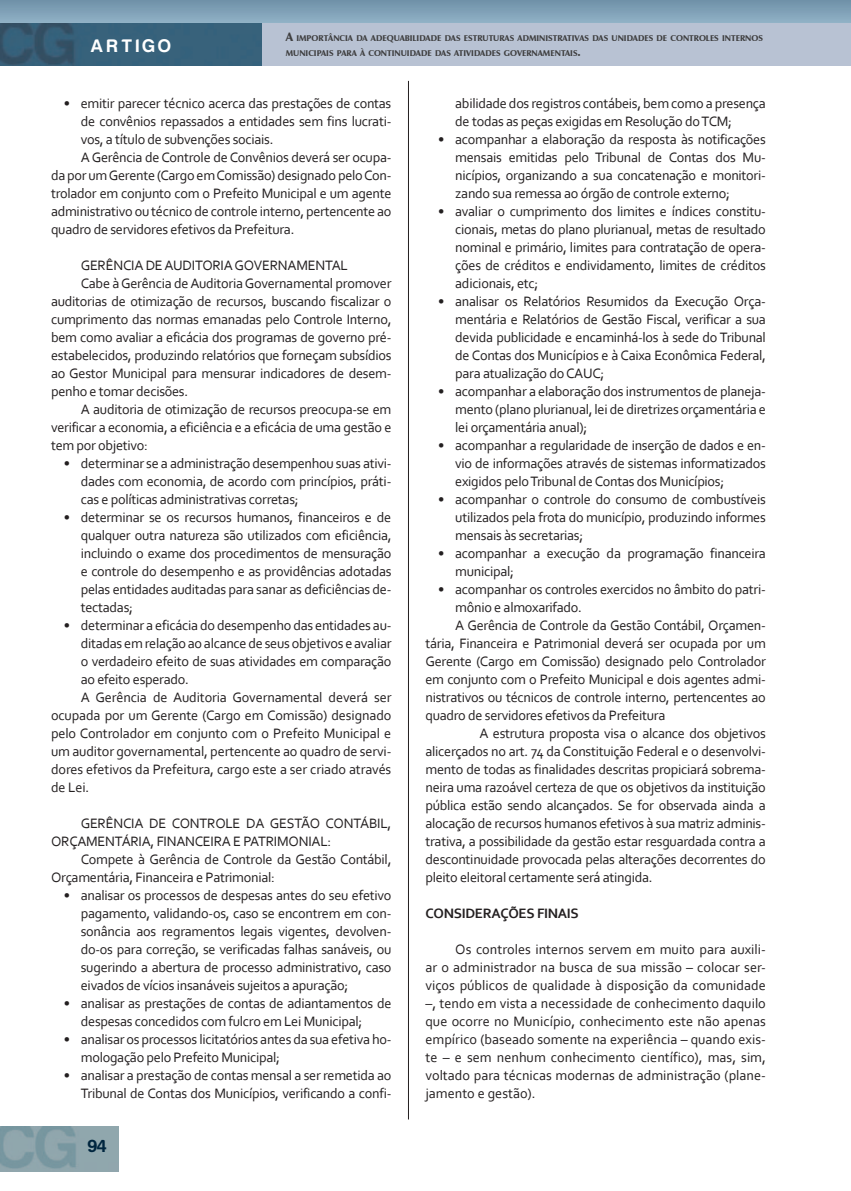
<style>
.page{position:relative;width:851px;height:1191px;background:#fff}
.page>*{position:absolute;margin:0;border:0;box-sizing:border-box;transform-origin:0 0}
.TEXTO_CORRIDO{font:700 18.75px "Harabara";letter-spacing:.2em;color:#fff}
.t1{font:700 18px "Harabara";color:#00263f}
.artigo_texto_normal{font:14.25px/18px "Corbel";letter-spacing:-.02em;color:#231f20;text-align:justify}
.Artigo_subtítulos{font:700 14.25px "Corbel";letter-spacing:-.02em;color:#231f20}
.TEXTO_CORRIDO-2{font:900 8.4px/15px "Zapf Humanist 601 BT";color:#3e3e3f}
.s1{font-size:12px}
</style>
<div class="page">
<hr style="left:408px;top:81px;width:1px;height:1038px;background:#231f20">
<svg style="left:0;top:0;width:850px;height:23px;background:#7fa1b6"></svg>
<img style="left:0;top:23px;width:262px;height:43px">
<img style="left:0;top:1126px;width:119px;height:45px">
<div style="left:262px;top:23px;width:588px;height:43px;background:#b8c2d3"></div>
<p class="TEXTO_CORRIDO" style="left:91px;top:36px;width:82px">ARTIGO</p>
<p class="TEXTO_CORRIDO-2" style="left:286px;top:31px;width:478px"><span class="s1">A</span> IMPORTÂNCIA DA ADEQUABILIDADE DAS ESTRUTURAS ADMINISTRATIVAS DAS UNIDADES DE CONTROLES INTERNOS<br>MUNICIPAIS PARA À CONTINUIDADE DAS ATIVIDADES GOVERNAMENTAIS<span class="s1">.</span></p>
<p class="artigo_texto_normal" style="left:81px;top:94px;width:312px;text-indent:-17px">• emitir parecer técnico acerca das prestações de contas de convênios repassados a entidades sem fins lucrati&shy;vos, a título de subvenções sociais.</p>
<p class="artigo_texto_normal" style="left:51px;top:148px;width:342px;text-indent:30px">A Gerência de Controle de Convênios deverá ser ocupa&shy;da por um Gerente (Cargo em Comissão) designado pelo Con&shy;trolador em conjunto com o Prefeito Municipal e um agente administrativo ou técnico de controle interno, pertencente ao quadro de servidores efetivos da Prefeitura.</p>
<p class="artigo_texto_normal" style="left:81px;top:256px;width:269px">GERÊNCIA DE AUDITORIA GOVERNAMENTAL</p>
<p class="artigo_texto_normal" style="left:51px;top:274px;width:342px;text-indent:30px">Cabe à Gerência de Auditoria Governamental promover auditorias de otimização de recursos, buscando fiscalizar o cumprimento das normas emanadas pelo Controle Interno, bem como avaliar a eficácia dos programas de governo pré&shy;estabelecidos, produzindo relatórios que forneçam subsídios ao Gestor Municipal para mensurar indicadores de desem&shy;penho e tomar decisões.</p>
<p class="artigo_texto_normal" style="left:51px;top:400px;width:342px;text-indent:30px">A auditoria de otimização de recursos preocupa-se em verificar a economia, a eficiência e a eficácia de uma gestão e tem por objetivo:</p>
<p class="artigo_texto_normal" style="left:81px;top:454px;width:312px;text-indent:-17px">• determinar se a administração desempenhou suas ativi&shy;dades com economia, de acordo com princípios, práti&shy;cas e políticas administrativas corretas;</p>
<p class="artigo_texto_normal" style="left:81px;top:508px;width:312px;text-indent:-17px">• determinar se os recursos humanos, financeiros e de qualquer outra natureza são utilizados com eficiência, incluindo o exame dos procedimentos de mensuração e controle do desempenho e as providências adotadas pelas entidades auditadas para sanar as deficiências de&shy;tectadas;</p>
<p class="artigo_texto_normal" style="left:81px;top:616px;width:312px;text-indent:-17px">• determinar a eficácia do desempenho das entidades au&shy;ditadas em relação ao alcance de seus objetivos e avaliar o verdadeiro efeito de suas atividades em comparação ao efeito esperado.</p>
<p class="artigo_texto_normal" style="left:51px;top:688px;width:342px;text-indent:30px">A Gerência de Auditoria Governamental deverá ser ocupada por um Gerente (Cargo em Comissão) designado pelo Controlador em conjunto com o Prefeito Municipal e um auditor governamental, pertencente ao quadro de servi&shy;dores efetivos da Prefeitura, cargo este a ser criado através de Lei.</p>
<p class="artigo_texto_normal" style="left:51px;top:814px;width:342px;text-indent:30px">GERÊNCIA DE CONTROLE DA GESTÃO CONTÁBIL,<br>ORÇAMENTÁRIA, FINANCEIRA E PATRIMONIAL:</p>
<p class="artigo_texto_normal" style="left:51px;top:850px;width:342px;text-indent:30px">Compete à Gerência de Controle da Gestão Contábil,<br>Orçamentária, Financeira e Patrimonial:</p>
<p class="artigo_texto_normal" style="left:81px;top:886px;width:312px;text-indent:-17px">• analisar os processos de despesas antes do seu efetivo pagamento, validando-os, caso se encontrem em con&shy;sonância aos regramentos legais vigentes, devolven&shy;do-os para correção, se verificadas falhas sanáveis, ou sugerindo a abertura de processo administrativo, caso eivados de vícios insanáveis sujeitos a apuração;</p>
<p class="artigo_texto_normal" style="left:81px;top:994px;width:312px;text-indent:-17px">• analisar as prestações de contas de adiantamentos de despesas concedidos com fulcro em Lei Municipal;</p>
<p class="artigo_texto_normal" style="left:81px;top:1030px;width:312px;text-indent:-17px">• analisar os processos licitatórios antes da sua efetiva ho&shy;mologação pelo Prefeito Municipal;</p>
<p class="artigo_texto_normal" style="left:64px;top:1066px;width:329px;text-align:right">• analisar a prestação de contas mensal a ser remetida ao<br>Tribunal de Contas dos Municípios, verificando a confi-</p>
<p class="t1" style="left:88px;top:1137px;width:20px">94</p>
<p class="artigo_texto_normal" style="left:455px;top:94px;width:312px">abilidade dos registros contábeis, bem como a presença de todas as peças exigidas em Resolução do TCM;</p>
<p class="artigo_texto_normal" style="left:455px;top:130px;width:312px;text-indent:-17px">• acompanhar a elaboração da resposta às notificações mensais emitidas pelo Tribunal de Contas dos Mu&shy;nicípios, organizando a sua concatenação e monitori&shy;zando sua remessa ao órgão de controle externo;</p>
<p class="artigo_texto_normal" style="left:455px;top:202px;width:312px;text-indent:-17px">• avaliar o cumprimento dos limites e índices constitu&shy;cionais, metas do plano plurianual, metas de resultado nominal e primário, limites para contratação de opera&shy;ções de créditos e endividamento, limites de créditos adicionais, etc;</p>
<p class="artigo_texto_normal" style="left:455px;top:292px;width:312px;text-indent:-17px">• analisar os Relatórios Resumidos da Execução Orça&shy;mentária e Relatórios de Gestão Fiscal, verificar a sua devida publicidade e encaminhá-los à sede do Tribunal de Contas dos Municípios e à Caixa Econômica Federal, para atualização do CAUC;</p>
<p class="artigo_texto_normal" style="left:455px;top:382px;width:312px;text-indent:-17px">• acompanhar a elaboração dos instrumentos de planeja&shy;mento (plano plurianual, lei de diretrizes orçamentária e lei orçamentária anual);</p>
<p class="artigo_texto_normal" style="left:455px;top:436px;width:312px;text-indent:-17px">• acompanhar a regularidade de inserção de dados e en&shy;vio de informações através de sistemas informatizados exigidos pelo Tribunal de Contas dos Municípios;</p>
<p class="artigo_texto_normal" style="left:455px;top:490px;width:312px;text-indent:-17px">• acompanhar o controle do consumo de combustíveis utilizados pela frota do município, produzindo informes mensais às secretarias;</p>
<p class="artigo_texto_normal" style="left:455px;top:544px;width:312px;text-indent:-17px">• acompanhar a execução da programação financeira municipal;</p>
<p class="artigo_texto_normal" style="left:455px;top:580px;width:312px;text-indent:-17px">• acompanhar os controles exercidos no âmbito do patri&shy;mônio e almoxarifado.</p>
<p class="artigo_texto_normal" style="left:425px;top:616px;width:342px;text-indent:30px">A Gerência de Controle da Gestão Contábil, Orçamen&shy;tária, Financeira e Patrimonial deverá ser ocupada por um Gerente (Cargo em Comissão) designado pelo Controlador em conjunto com o Prefeito Municipal e dois agentes admi&shy;nistrativos ou técnicos de controle interno, pertencentes ao quadro de servidores efetivos da Prefeitura</p>
<p class="artigo_texto_normal" style="left:425px;top:724px;width:342px;text-indent:54px">A estrutura proposta visa o alcance dos objetivos alicerçados no art. 74 da Constituição Federal e o desenvolvi&shy;mento de todas as finalidades descritas propiciará sobrema&shy;neira uma razoável certeza de que os objetivos da instituição pública estão sendo alcançados. Se for observada ainda a alocação de recursos humanos efetivos à sua matriz adminis&shy;trativa, a possibilidade da gestão estar resguardada contra a descontinuidade provocada pelas alterações decorrentes do pleito eleitoral certamente será atingida.</p>
<p class="Artigo_subtítulos" style="left:425px;top:904px;width:155px">CONSIDERAÇÕES FINAIS</p>
<p class="artigo_texto_normal" style="left:425px;top:940px;width:342px;text-indent:30px">Os controles internos servem em muito para auxili&shy;ar o administrador na busca de sua missão – colocar ser&shy;viços públicos de qualidade à disposição da comunidade –, tendo em vista a necessidade de conhecimento daquilo que ocorre no Município, conhecimento este não apenas empírico (baseado somente na experiência – quando exis&shy;te – e sem nenhum conhecimento científico), mas, sim, voltado para técnicas modernas de administração (plane&shy;jamento e gestão).</p>
</div>
